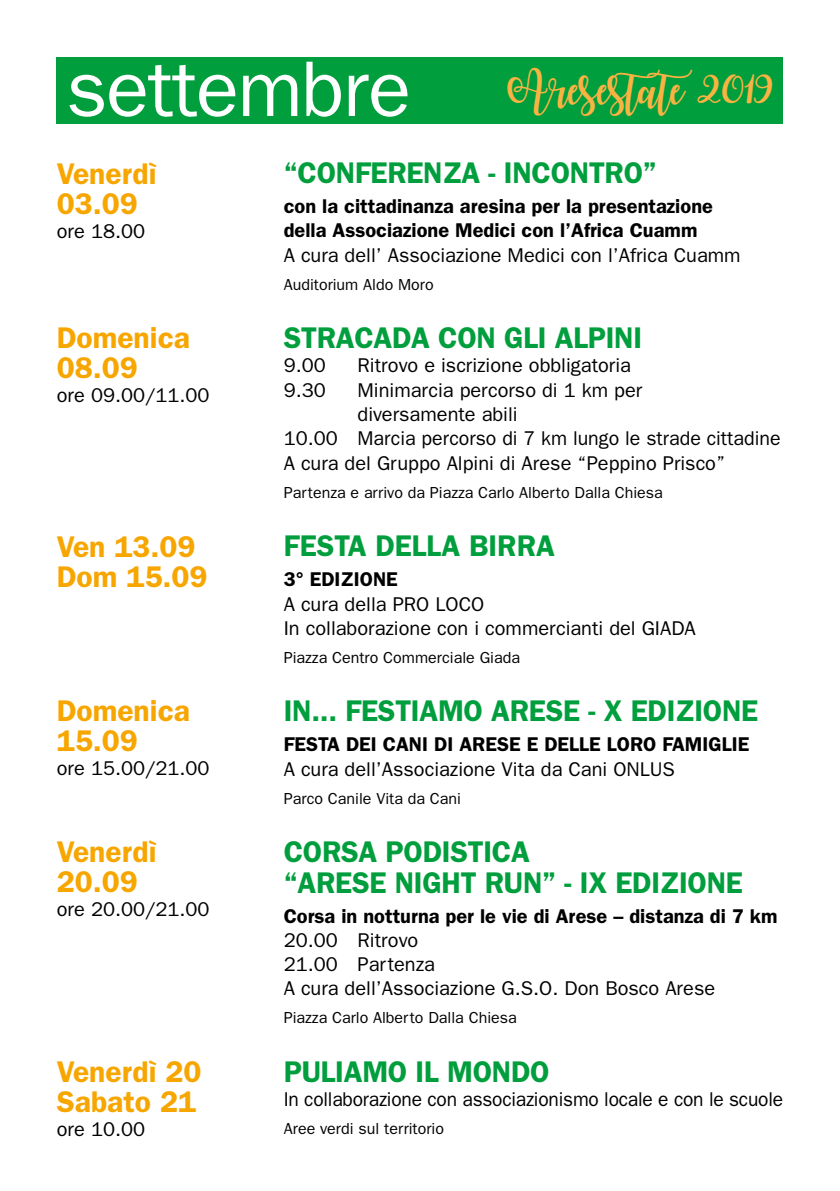
<style>
.page{position:relative;width:840px;height:1191px;background:#fff}
.page>*{position:absolute;margin:0;border:0;box-sizing:border-box;transform-origin:0 0}
.t1{font:38px "Watermelon Script Demo";color:#f9b342}
.t2{font:600 30px/30.2px "Franklin Gothic";letter-spacing:-.01em;color:#009e3d}
.t3{font:600 30px/30px "Franklin Gothic";color:#f7a600}
.t4{font:20px/24.2px "Franklin Gothic";color:#000}
.t5{font:600 20px/24.2px "Franklin Gothic";color:#000}
.t6{font:20px "Franklin Gothic";color:#000;scale:.96 1}
.t7{font:16px "Franklin Gothic";color:#000}
.s1{font-family:"Franklin Gothic";font-size:79px;color:#fff}
</style>
<div class="page">
<div style="left:57px;top:57px;width:725px;height:66px;background:#009e3d"></div>
<h1 class="t1" style="left:66px;top:67px;width:708px"><span class="s1">settembre</span> Aresestate 2019</h1>
<h2 class="t3" style="left:57px;top:157px;width:101px">Venerdì<br>03.09</h2>
<p class="t4" style="left:57px;top:218px;width:90px">ore 18.00</p>
<h2 class="t3" style="left:57px;top:322px;width:135px">Domenica<br>08.09</h2>
<p class="t4" style="left:57px;top:382px;width:154px">ore 09.00/11.00</p>
<h2 class="t3" style="left:57px;top:530px;width:152px">Ven 13.09<br>Dom 15.09</h2>
<h2 class="t3" style="left:57px;top:694px;width:135px">Domenica<br>15.09</h2>
<p class="t4" style="left:57px;top:755px;width:154px">ore 15.00/21.00</p>
<h2 class="t3" style="left:57px;top:835px;width:101px">Venerdì<br>20.09</h2>
<p class="t4" style="left:57px;top:896px;width:154px">ore 20.00/21.00</p>
<h2 class="t3" style="left:57px;top:1056px;width:146px">Venerdì 20<br>Sabato 21</h2>
<p class="t4" style="left:57px;top:1117px;width:90px">ore 10.00</p>
<h2 class="t2" style="left:283px;top:157px;width:374px">“CONFERENZA - INCONTRO”</h2>
<p class="t5" style="left:283px;top:193px;width:430px">con la cittadinanza aresina per la presentazione della Associazione Medici con l’Africa Cuamm</p>
<p class="t4" style="left:283px;top:242px;width:458px">A cura dell’ Associazione Medici con l’Africa Cuamm</p>
<p class="t7" style="left:283px;top:275px;width:151px">Auditorium Aldo Moro</p>
<h2 class="t2" style="left:283px;top:322px;width:360px">STRACADA CON GLI ALPINI</h2>
<p class="t4" style="left:283px;top:353px;width:43px">9.00</p>
<p class="t4" style="left:357px;top:353px;width:275px">Ritrovo e iscrizione obbligatoria</p>
<p class="t4" style="left:283px;top:377px;width:43px">9.30</p>
<p class="t4" style="left:357px;top:377px;width:286px">Minimarcia percorso di 1 km per</p>
<p class="t4" style="left:357px;top:402px;width:161px">diversamente abili</p>
<p class="t4" style="left:283px;top:426px;width:498px">10.00 Marcia percorso di 7 km lungo le strade cittadine</p>
<p class="t4" style="left:283px;top:450px;width:443px">A cura del Gruppo Alpini di Arese “Peppino Prisco”</p>
<p class="t7" style="left:283px;top:483px;width:380px">Partenza e arrivo da Piazza Carlo Alberto Dalla Chiesa</p>
<h2 class="t2" style="left:283px;top:530px;width:272px">FESTA DELLA BIRRA</h2>
<p class="t5" style="left:283px;top:566px;width:115px">3° EDIZIONE</p>
<p class="t4" style="left:283px;top:591px;width:413px">A cura della PRO LOCO<br>In collaborazione con i commercianti del GIADA</p>
<p class="t7" style="left:283px;top:648px;width:238px">Piazza Centro Commerciale Giada</p>
<h2 class="t2" style="left:283px;top:695px;width:475px">IN... FESTIAMO ARESE - X EDIZIONE</h2>
<p class="t5" style="left:283px;top:732px;width:467px">FESTA DEI CANI DI ARESE E DELLE LORO FAMIGLIE</p>
<p class="t4" style="left:283px;top:756px;width:392px">A cura dell’Associazione Vita da Cani ONLUS</p>
<p class="t7" style="left:283px;top:789px;width:178px">Parco Canile Vita da Cani</p>
<h2 class="t2" style="left:283px;top:836px;width:460px">CORSA PODISTICA<br>“ARESE NIGHT RUN” - IX EDIZIONE</h2>
<p class="t5" style="left:283px;top:903px;width:495px">Corsa in notturna per le vie di Arese – distanza di 7 km</p>
<p class="t4" style="left:283px;top:927px;width:433px">20.00 Ritrovo<br>21.00 Partenza<br>A cura dell’Associazione G.S.O. Don Bosco Arese</p>
<p class="t7" style="left:283px;top:1008px;width:234px">Piazza Carlo Alberto Dalla Chiesa</p>
<h2 class="t2" style="left:283px;top:1055px;width:267px">PULIAMO IL MONDO</h2>
<p class="t6" style="left:283px;top:1088px;width:521px">In collaborazione con associazionismo locale e con le scuole</p>
<p class="t7" style="left:283px;top:1119px;width:162px">Aree verdi sul territorio</p>
</div>
